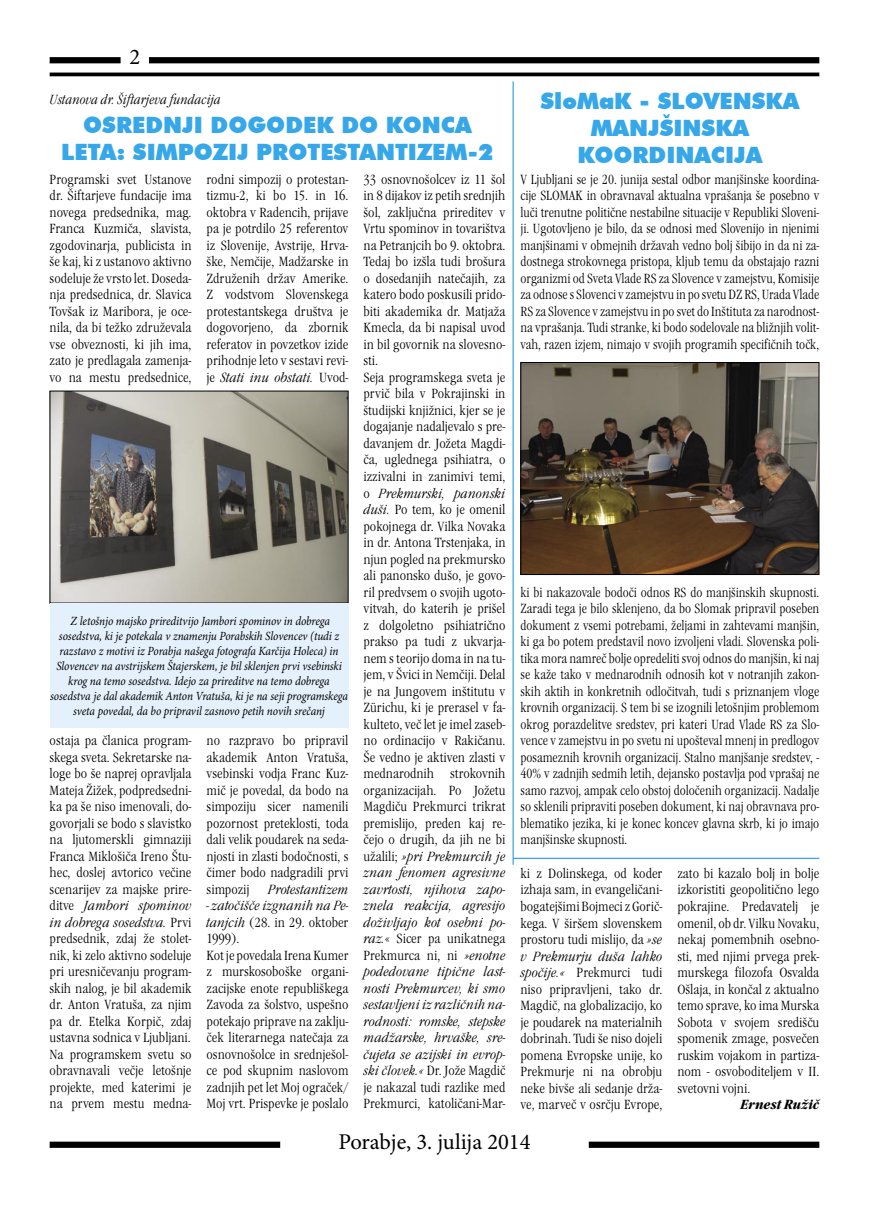
<style>
.page{position:relative;width:869px;height:1205px;background:#fff}
.page>*{position:absolute;margin:0;border:0;box-sizing:border-box;transform-origin:0 0}
.cím{font:900 22.5px/27px "Futura BT";color:#36a7e9;text-align:center}
.t1{font:22.5px "Minion Pro";color:#000}
.ujszoveg{font:13.75px/16.5px "Garamond Itc TEE Ligh Cond";color:#000;text-align:justify;scale:1.06 1}
.ujszoveg-2{font:13.75px/16.5px "Garamond Itc TEE Ligh Cond";color:#000;text-align:justify}
.ujszoveg-3{font:13.75px/16.5px "Garamond Itc TEE Ligh Cond Ital";color:#000;text-align:justify;scale:1.06 1}
.ujszoveg-4{font:13.75px "Garamond Itc TEE Ligh Cond Ital";color:#000}
.ujalairas{font:italic 700 condensed 13.75px "Garamond Itc TEE";color:#000;scale:1.06 1}
.szoveg{font:italic 12.5px/15px "Minion Pro";letter-spacing:-.005em;color:#000;text-align:center;scale:.9 1}
.s1{font-family:"Garamond Itc TEE Ligh Cond Ital"}
.s2{font-family:"Garamond Itc TEE Ligh Cond"}
</style>
<div class="page">
<hr style="left:50px;top:73px;width:769px;height:3px;background:#000">
<div style="left:50px;top:57px;width:70px;height:6px;background:#000"></div>
<div style="left:149px;top:57px;width:670px;height:6px;background:#000"></div>
<div style="left:50px;top:1141px;width:230px;height:7px;background:#000"></div>
<div style="left:588px;top:1141px;width:231px;height:7px;background:#000"></div>
<img style="left:522px;top:364px;width:295px;height:209px">
<div style="left:520px;top:362px;width:299px;height:213px;border:1px solid #000"></div>
<hr style="left:512px;top:81px;width:1px;height:784px;background:#36a7e9">
<hr style="left:513px;top:858px;width:306px;height:1px;background:#36a7e9">
<img style="left:52px;top:393px;width:294px;height:208px">
<div style="left:50px;top:603px;width:298px;height:124px;background:#e4f0fb"></div>
<p class="t1" style="left:129px;top:44px;width:12px">2</p>
<p class="ujszoveg-4" style="left:50px;top:92px;width:173px">Ustanova dr. Šiftarjeva fundacija</p>
<p class="cím" style="left:540px;top:87px;width:260px">SloMaK - SLOVENSKA<br>MANJŠINSKA<br>KOORDINACIJA</p>
<p class="cím" style="left:61px;top:112px;width:433px">OSREDNJI DOGODEK DO KONCA<br>LETA: SIMPOZIJ PROTESTANTIZEM-2</p>
<p class="ujszoveg" style="left:50px;top:171px;width:135px">Programski svet Ustanove dr. Šiftarjeve fundacije ima novega predsednika, mag.<br>Franca Kuzmiča, slavista, zgodovinarja, publicista in še kaj, ki z ustanovo aktivno sodeluje že vrsto let. Doseda&shy;nja predsednica, dr. Slavica Tovšak iz Maribora, je oce&shy;nila, da bi težko združevala vse obveznosti, ki jih ima, zato je predlagala zamenja&shy;vo na mestu predsednice,</p>
<p class="ujszoveg" style="left:206px;top:171px;width:135px">rodni simpozij o protestan&shy;tizmu-2, ki bo 15. in 16. oktobra v Radencih, prijave pa je potrdilo 25 referentov iz Slovenije, Avstrije, Hrva&shy;ške, Nemčije, Madžarske in Združenih držav Amerike.<br>Z vodstvom Slovenskega protestantskega društva je dogovorjeno, da zbornik referatov in povzetkov izide prihodnje leto v sestavi revi&shy;je <span class="s1">Stati inu obstati.</span> Uvod-</p>
<p class="szoveg" style="left:50px;top:614px;width:332px">Z letošnjo majsko prireditvijo Jambori spominov in dobrega sosedstva, ki je potekala v znamenju Porabskih Slovencev (tudi z razstavo z motivi iz Porabja našega fotografa Karčija Holeca) in Slovencev na avstrijskem Štajerskem, je bil sklenjen prvi vsebinski krog na temo sosedstva. Idejo za prireditve na temo dobrega sosedstva je dal akademik Anton Vratuša, ki je na seji programskega sveta povedal, da bo pripravil zasnovo petih novih srečanj</p>
<p class="ujszoveg" style="left:50px;top:732px;width:135px">ostaja pa članica program&shy;skega sveta. Sekretarske na&shy;loge bo še naprej opravljala Mateja Žižek, podpredsedni&shy;ka pa še niso imenovali, do&shy;govorjali se bodo s slavistko na ljutomerskli gimnaziji Franca Miklošiča Ireno Štu&shy;hec, doslej avtorico večine scenarijev za majske prire&shy;ditve <span class="s1">Jambori spominov in dobrega sosedstva.</span> Prvi predsednik, zdaj že stolet&shy;nik, ki zelo aktivno sodeluje pri uresničevanju program&shy;skih nalog, je bil akademik dr. Anton Vratuša, za njim pa dr. Etelka Korpič, zdaj ustavna sodnica v Ljubljani.</p>
<p class="ujszoveg" style="left:50px;top:1046px;width:135px">Na programskem svetu so obravnavali večje letošnje projekte, med katerimi je na prvem mestu medna-</p>
<p class="ujszoveg" style="left:206px;top:732px;width:135px">no razpravo bo pripravil akademik Anton Vratuša, vsebinski vodja Franc Kuz&shy;mič je povedal, da bodo na simpoziju sicer namenili pozornost preteklosti, toda dali velik poudarek na seda&shy;njosti in zlasti bodočnosti, s čimer bodo nadgradili prvi simpozij</p>
<p class="ujszoveg-3" style="left:268px;top:881px;width:78px">Protestantizem</p>
<p class="ujszoveg-3" style="left:206px;top:898px;width:135px">- zatočišče izgnanih na Pe&shy;tanjcih <span class="s2">(28. in 29. oktober 1999).</span></p>
<p class="ujszoveg" style="left:206px;top:947px;width:135px">Kot je povedala Irena Kumer z murskosoboške organi&shy;zacijske enote republiškega Zavoda za šolstvo, uspešno potekajo priprave na zaklju&shy;ček literarnega natečaja za osnovnošolce in srednješol&shy;ce pod skupnim naslovom zadnjih pet let Moj ograček/ Moj vrt. Prispevke je poslalo</p>
<p class="ujszoveg" style="left:363px;top:171px;width:135px">33 osnovnošolcev iz 11 šol in 8 dijakov iz petih srednjih šol, zaključna prireditev v Vrtu spominov in tovarištva na Petranjcih bo 9. oktobra.<br>Tedaj bo izšla tudi brošura o dosedanjih natečajih, za katero bodo poskusili prido&shy;biti akademika dr. Matjaža Kmecla, da bi napisal uvod in bil govornik na slovesno&shy;sti.</p>
<p class="ujszoveg" style="left:363px;top:369px;width:135px">Seja programskega sveta je prvič bila v Pokrajinski in študijski knjižnici, kjer se je dogajanje nadaljevalo s pre&shy;davanjem dr. Jožeta Magdi&shy;ča, uglednega psihiatra, o izzivalni in zanimivi temi, o <span class="s1">Prekmurski, panonski duši.</span> Po tem, ko je omenil pokojnega dr. Vilka Novaka in dr. Antona Trstenjaka, in njun pogled na prekmursko ali panonsko dušo, je govo&shy;ril predvsem o svojih ugoto&shy;vitvah, do katerih je prišel z dolgoletno psihiatrično prakso pa tudi z ukvarja&shy;nem s teorijo doma in na tu&shy;jem, v Švici in Nemčiji. Delal je na Jungovem inštitutu v Zürichu, ki je prerasel v fa&shy;kulteto, več let je imel zaseb&shy;no ordinacijo v Rakičanu.<br>Še vedno je aktiven zlasti v mednarodnih strokovnih organizacijah. Po Jožetu Magdiču Prekmurci trikrat premislijo, preden kaj re&shy;čejo o drugih, da jih ne bi užalili; <span class="s1">»pri Prekmurcih je znan fenomen agresivne zavrtosti, njihova zapo&shy;znela reakcija, agresijo doživljajo kot osebni po&shy;raz.</span>« Sicer pa unikatnega Prekmurca ni, ni <span class="s1">»enotne podedovane tipične last&shy;nosti Prekmurcev, ki smo sestavljeni iz različnih na&shy;rodnosti: romske, stepske madžarske, hrvaške, sre&shy;čujeta se azijski in evrop&shy;ski človek.«</span> Dr. Jože Magdič je nakazal tudi razlike med Prekmurci, katoličani-Mar-</p>
<p class="ujszoveg-2" style="left:520px;top:171px;width:300px">V Ljubljani se je 20. junija sestal odbor manjšinske koordina&shy;cije SLOMAK in obravnaval aktualna vprašanja še posebno v luči trenutne politične nestabilne situacije v Republiki Sloveni&shy;ji. Ugotovljeno je bilo, da se odnosi med Slovenijo in njenimi manjšinami v obmejnih državah vedno bolj šibijo in da ni za&shy;dostnega strokovnega pristopa, kljub temu da obstajajo razni organizmi od Sveta Vlade RS za Slovence v zamejstvu, Komisije za odnose s Slovenci v zamejstvu in po svetu DZ RS, Urada Vlade RS za Slovence v zamejstvu in po svet do Inštituta za narodnost&shy;na vprašanja. Tudi stranke, ki bodo sodelovale na bližnjih volit&shy;vah, razen izjem, nimajo v svojih programih specifičnih točk,</p>
<p class="ujszoveg-2" style="left:520px;top:584px;width:300px">ki bi nakazovale bodoči odnos RS do manjšinskih skupnosti.<br>Zaradi tega je bilo sklenjeno, da bo Slomak pripravil poseben dokument z vsemi potrebami, željami in zahtevami manjšin, ki ga bo potem predstavil novo izvoljeni vladi. Slovenska poli&shy;tika mora namreč bolje opredeliti svoj odnos do manjšin, ki naj se kaže tako v mednarodnih odnosih kot v notranjih zakon&shy;skih aktih in konkretnih odločitvah, tudi s priznanjem vloge krovnih organizacij. S tem bi se izognili letošnjim problemom okrog porazdelitve sredstev, pri kateri Urad Vlade RS za Slo&shy;vence v zamejstvu in po svetu ni upošteval mnenj in predlogov posameznih krovnih organizacij. Stalno manjšanje sredstev, - 40% v zadnjih sedmih letih, dejansko postavlja pod vprašaj ne samo razvoj, ampak celo obstoj določenih organizacij. Nadalje so sklenili pripraviti poseben dokument, ki naj obravnava pro&shy;blematiko jezika, ki je konec koncev glavna skrb, ki jo imajo manjšinske skupnosti.</p>
<p class="ujszoveg" style="left:520px;top:865px;width:135px">ki z Dolinskega, od koder izhaja sam, in evangeličani&shy;bogatejšimi Bojmeci z Gorič&shy;kega. V širšem slovenskem prostoru tudi mislijo, da <span class="s1">»se v Prekmurju duša lahko spočije.«</span> Prekmurci tudi niso pripravljeni, tako dr.<br>Magdič, na globalizacijo, ko je poudarek na materialnih dobrinah. Tudi še niso dojeli pomena Evropske unije, ko Prekmurje ni na obrobju neke bivše ali sedanje drža&shy;ve, marveč v osrčju Evrope,</p>
<p class="ujszoveg" style="left:677px;top:865px;width:135px">zato bi kazalo bolj in bolje izkoristiti geopolitično lego pokrajine. Predavatelj je omenil, ob dr. Vilku Novaku, nekaj pomembnih osebno&shy;sti, med njimi prvega prek&shy;murskega filozofa Osvalda Ošlaja, in končal z aktualno temo sprave, ko ima Murska Sobota v svojem središču spomenik zmage, posvečen ruskim vojakom in partiza&shy;nom - osvoboditeljem v II. svetovni vojni.</p>
<p class="ujalairas" style="left:740px;top:1096px;width:76px">Ernest Ružič</p>
<p class="t1" style="left:338px;top:1128px;width:194px">Porabje, 3. julija 2014</p>
</div>
